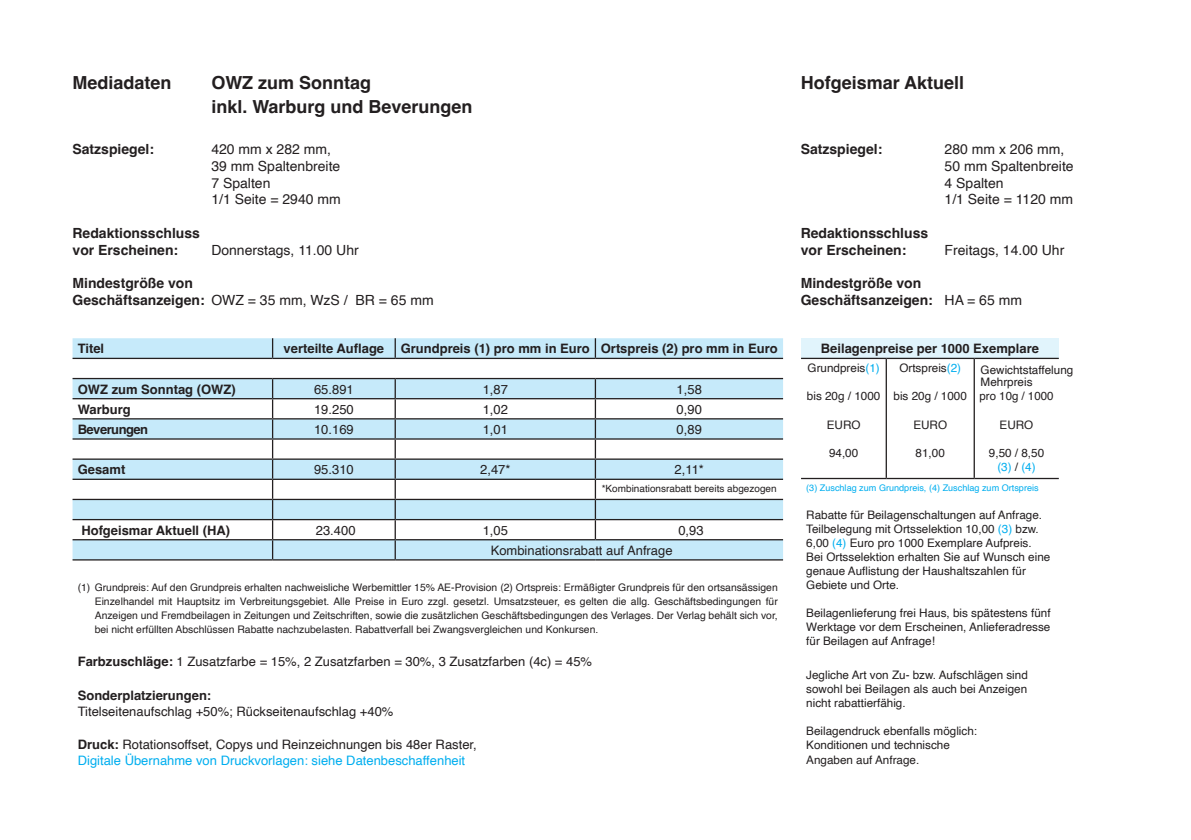
<style>
.page{position:relative;width:1191px;height:840px;background:#fff}
.page>*{position:absolute;margin:0;border:0;box-sizing:border-box;transform-origin:0 0}
.t1{font:700 18px/24px "Helvetica";color:#231f20}
.t2{font:700 14px/16.8px "Helvetica";color:#231f20}
.t3{font:14px/16.8px "Helvetica";color:#231f20}
.t4{font:13px/15.6px "Helvetica";color:#231f20}
.t5{font:700 13px "Helvetica";color:#231f20}
.t6{font:13px/15.6px "Helvetica";color:#00aeef}
.t7{font:700 13px "Helvetica";letter-spacing:-.04em;color:#231f20}
.t8{font:11.6px/14px "Helvetica";color:#231f20}
.t9{font:10.4px/14px "Helvetica";color:#231f20;text-align:justify}
.t10{font:10px "Helvetica";color:#231f20}
.t11{font:9px "Helvetica";color:#00aeef}
.s1{font-weight:400}
.s2{font-weight:700}
.s3{font-weight:700;color:#231f20}
.s4{color:#231f20}
.s5{color:#00aeef}
</style>
<div class="page">
<svg style="left:73px;top:338px;width:710px;height:221px;fill:#c6eafa"></svg>
<svg style="left:272px;top:338px;width:1px;height:19px"></svg>
<svg style="left:394px;top:338px;width:2px;height:19px"></svg>
<svg style="left:595px;top:338px;width:1px;height:19px"></svg>
<hr style="left:73px;top:357px;width:200px;height:2px;background:#231f20">
<hr style="left:273px;top:357px;width:122px;height:2px;background:#231f20">
<hr style="left:395px;top:357px;width:200px;height:2px;background:#231f20">
<hr style="left:595px;top:357px;width:188px;height:2px;background:#231f20">
<hr style="left:73px;top:377px;width:200px;height:2px;background:#231f20">
<hr style="left:273px;top:377px;width:122px;height:2px;background:#231f20">
<hr style="left:395px;top:377px;width:200px;height:2px;background:#231f20">
<hr style="left:595px;top:377px;width:188px;height:2px;background:#231f20">
<hr style="left:73px;top:398px;width:200px;height:1px;background:#231f20">
<hr style="left:273px;top:398px;width:122px;height:1px;background:#231f20">
<hr style="left:395px;top:398px;width:200px;height:1px;background:#231f20">
<hr style="left:595px;top:398px;width:188px;height:1px;background:#231f20">
<hr style="left:73px;top:418px;width:200px;height:1px;background:#231f20">
<hr style="left:273px;top:418px;width:122px;height:1px;background:#231f20">
<hr style="left:395px;top:418px;width:200px;height:1px;background:#231f20">
<hr style="left:595px;top:418px;width:188px;height:1px;background:#231f20">
<hr style="left:73px;top:438px;width:200px;height:1px;background:#231f20">
<hr style="left:273px;top:438px;width:122px;height:1px;background:#231f20">
<hr style="left:395px;top:438px;width:200px;height:1px;background:#231f20">
<hr style="left:595px;top:438px;width:188px;height:1px;background:#231f20">
<hr style="left:73px;top:458px;width:200px;height:1px;background:#231f20">
<hr style="left:273px;top:458px;width:122px;height:1px;background:#231f20">
<hr style="left:395px;top:458px;width:200px;height:1px;background:#231f20">
<hr style="left:595px;top:458px;width:188px;height:1px;background:#231f20">
<hr style="left:73px;top:478px;width:200px;height:1px;background:#231f20">
<hr style="left:273px;top:478px;width:122px;height:1px;background:#231f20">
<hr style="left:395px;top:478px;width:200px;height:1px;background:#231f20">
<hr style="left:595px;top:478px;width:188px;height:1px;background:#231f20">
<hr style="left:73px;top:498px;width:200px;height:2px;background:#231f20">
<hr style="left:273px;top:498px;width:122px;height:2px;background:#231f20">
<hr style="left:395px;top:498px;width:200px;height:2px;background:#231f20">
<hr style="left:595px;top:498px;width:188px;height:2px;background:#231f20">
<hr style="left:73px;top:518px;width:200px;height:2px;background:#231f20">
<hr style="left:273px;top:518px;width:122px;height:2px;background:#231f20">
<hr style="left:395px;top:518px;width:200px;height:2px;background:#231f20">
<hr style="left:595px;top:518px;width:188px;height:2px;background:#231f20">
<svg style="left:595px;top:379px;width:1px;height:159px"></svg>
<hr style="left:73px;top:538px;width:200px;height:2px;background:#231f20">
<hr style="left:273px;top:538px;width:122px;height:2px;background:#231f20">
<svg style="left:272px;top:379px;width:1px;height:180px"></svg>
<hr style="left:395px;top:538px;width:200px;height:2px;background:#231f20">
<svg style="left:394px;top:379px;width:2px;height:180px"></svg>
<hr style="left:595px;top:538px;width:188px;height:2px;background:#231f20">
<hr style="left:73px;top:559px;width:200px;height:1px;background:#231f20">
<hr style="left:273px;top:559px;width:122px;height:1px;background:#231f20">
<hr style="left:395px;top:559px;width:200px;height:1px;background:#231f20">
<hr style="left:595px;top:559px;width:188px;height:1px;background:#231f20">
<div style="left:801px;top:338px;width:257px;height:20px;background:#e1f4fc"></div>
<hr style="left:801px;top:357px;width:85px;height:2px;background:#231f20">
<hr style="left:886px;top:357px;width:88px;height:2px;background:#231f20">
<hr style="left:885px;top:359px;width:2px;height:118px;background:#231f20">
<hr style="left:974px;top:357px;width:84px;height:2px;background:#231f20">
<hr style="left:973px;top:359px;width:2px;height:118px;background:#231f20">
<hr style="left:801px;top:477px;width:85px;height:2px;background:#231f20">
<hr style="left:886px;top:477px;width:88px;height:2px;background:#231f20">
<hr style="left:974px;top:477px;width:84px;height:2px;background:#231f20">
<p class="t1" style="left:73px;top:73px;width:100px">Mediadaten</p>
<p class="t1" style="left:211px;top:73px;width:263px">OWZ zum Sonntag<br>inkl. Warburg und Beverungen</p>
<p class="t2" style="left:73px;top:142px;width:83px">Satzspiegel:</p>
<p class="t3" style="left:211px;top:141px;width:131px">420 mm x 282 mm,<br>39 mm Spaltenbreite<br>7 Spalten<br>1/1 Seite = 2940 mm</p>
<p class="t2" style="left:73px;top:226px;width:129px">Redaktionsschluss vor Erscheinen:</p>
<p class="t3" style="left:211px;top:242px;width:149px">Donnerstags, 11.00 Uhr</p>
<p class="t2" style="left:73px;top:276px;width:362px">Mindestgröße von<br>Geschäftsanzeigen: <span class="s1">OWZ = 35 mm, WzS / BR = 65 mm</span></p>
<p class="t5" style="left:78px;top:340px;width:28px">Titel</p>
<p class="t5" style="left:284px;top:340px;width:102px">verteilte Auflage</p>
<p class="t5" style="left:401px;top:340px;width:378px">Grundpreis (1) pro mm in Euro Ortspreis (2) pro mm in Euro</p>
<p class="t5" style="left:78px;top:381px;width:159px">OWZ zum Sonntag (OWZ)</p>
<p class="t4" style="left:314px;top:381px;width:41px">65.891</p>
<p class="t4" style="left:483px;top:381px;width:27px">1,87</p>
<p class="t4" style="left:676px;top:381px;width:27px">1,58</p>
<p class="t5" style="left:78px;top:401px;width:54px">Warburg</p>
<p class="t4" style="left:314px;top:401px;width:41px">19.250</p>
<p class="t4" style="left:483px;top:401px;width:27px">1,02</p>
<p class="t4" style="left:676px;top:401px;width:27px">0,90</p>
<p class="t7" style="left:78px;top:421px;width:72px">Beverungen</p>
<p class="t4" style="left:314px;top:421px;width:41px">10.169</p>
<p class="t4" style="left:483px;top:421px;width:27px">1,01</p>
<p class="t4" style="left:676px;top:421px;width:27px">0,89</p>
<p class="t5" style="left:78px;top:461px;width:49px">Gesamt</p>
<p class="t4" style="left:314px;top:462px;width:41px">95.310</p>
<p class="t4" style="left:480px;top:462px;width:32px">2,47*</p>
<p class="t4" style="left:674px;top:462px;width:31px">2,11*</p>
<p class="t10" style="left:602px;top:480px;width:176px">*Kombinationsrabatt bereits abgezogen</p>
<p class="t5" style="left:81px;top:521px;width:150px">Hofgeismar Aktuell (HA)</p>
<p class="t4" style="left:316px;top:522px;width:41px">23.400</p>
<p class="t4" style="left:482px;top:522px;width:27px">1,05</p>
<p class="t4" style="left:678px;top:522px;width:27px">0,93</p>
<p class="t4" style="left:491px;top:542px;width:183px">Kombinationsrabatt auf Anfrage</p>
<p class="t9" style="left:95px;top:580px;width:684px;text-indent:-17px">(1) Grundpreis: Auf den Grundpreis erhalten nachweisliche Werbemittler 15% AE-Provision (2) Ortspreis: Ermäßigter Grundpreis für den ortsansässigen Einzelhandel mit Hauptsitz im Verbreitungsgebiet. Alle Preise in Euro zzgl. gesetzl. Umsatzsteuer, es gelten die allg. Geschäftsbedingungen für Anzeigen und Fremdbeilagen in Zeitungen und Zeitschriften, sowie die zusätzlichen Geschäftsbedingungen des Verlages. Der Verlag behält sich vor, bei nicht erfüllten Abschlüssen Rabatte nachzubelasten. Rabattverfall bei Zwangsvergleichen und Konkursen.</p>
<p class="t4" style="left:78px;top:654px;width:516px"><span class="s2">Farbzuschläge:</span> 1 Zusatzfarbe = 15%, 2 Zusatzfarben = 30%, 3 Zusatzfarben (4c) = 45%</p>
<p class="t4" style="left:78px;top:687px;width:317px"><span class="s2">Sonderplatzierungen:<br></span>Titelseitenaufschlag +50%; Rückseitenaufschlag +40%</p>
<p class="t6" style="left:78px;top:736px;width:400px"><span class="s3">Druck:</span> <span class="s4">Rotationsoffset, Copys und Reinzeichnungen bis 48er Raster,<br></span>Digitale Übernahme von Druckvorlagen: siehe Datenbeschaffenheit</p>
<p class="t1" style="left:800px;top:73px;width:165px">Hofgeismar Aktuell</p>
<p class="t2" style="left:800px;top:142px;width:83px">Satzspiegel:</p>
<p class="t3" style="left:944px;top:141px;width:131px">280 mm x 206 mm,<br>50 mm Spaltenbreite<br>4 Spalten<br>1/1 Seite = 1120 mm</p>
<p class="t2" style="left:800px;top:226px;width:129px">Redaktionsschluss vor Erscheinen:</p>
<p class="t3" style="left:944px;top:242px;width:121px">Freitags, 14.00 Uhr</p>
<p class="t2" style="left:800px;top:276px;width:223px">Mindestgröße von<br>Geschäftsanzeigen: <span class="s1">HA = 65 mm</span></p>
<p class="t5" style="left:821px;top:340px;width:219px">Beilagenpreise per 1000 Exemplare</p>
<p class="t8" style="left:807px;top:361px;width:74px">Grundpreis<span class="s5">(1)</span></p>
<p class="t8" style="left:807px;top:389px;width:75px">bis 20g / 1000</p>
<p class="t8" style="left:826px;top:417px;width:35px">EURO</p>
<p class="t8" style="left:829px;top:445px;width:31px">94,00</p>
<p class="t8" style="left:899px;top:361px;width:63px">Ortspreis<span class="s5">(2)</span></p>
<p class="t8" style="left:893px;top:389px;width:75px">bis 20g / 1000</p>
<p class="t8" style="left:913px;top:417px;width:35px">EURO</p>
<p class="t8" style="left:915px;top:445px;width:31px">81,00</p>
<p class="t8" style="left:980px;top:364px;width:94px;line-height:12px">Gewichtstaffelung<br>Mehrpreis</p>
<p class="t8" style="left:979px;top:389px;width:75px">pro 10g / 1000</p>
<p class="t8" style="left:999px;top:417px;width:35px">EURO</p>
<p class="t8" style="left:989px;top:445px;width:57px;text-align:center">9,50 / 8,50 <span class="s5">(3)</span> / <span class="s5">(4)</span></p>
<p class="t11" style="left:806px;top:480px;width:234px">(3) Zuschlag zum Grundpreis, (4) Zuschlag zum Ortspreis</p>
<p class="t8" style="left:806px;top:507px;width:246px">Rabatte für Beilagenschaltungen auf Anfrage.<br>Teilbelegung mit Ortsselektion 10,00 <span class="s5">(3)</span> bzw.<br>6,00 <span class="s5">(4)</span> Euro pro 1000 Exemplare Aufpreis.<br>Bei Ortsselektion erhalten Sie auf Wunsch eine genaue Auflistung der Haushaltszahlen für Gebiete und Orte.</p>
<p class="t8" style="left:806px;top:605px;width:246px;text-align:justify">Beilagenlieferung frei Haus, bis spätestens fünf Werktage vor dem Erscheinen, Anlieferadresse für Beilagen auf Anfrage!</p>
<p class="t8" style="left:806px;top:668px;width:223px;text-align:justify">Jegliche Art von Zu- bzw. Aufschlägen sind sowohl bei Beilagen als auch bei Anzeigen nicht rabattierfähig.</p>
<p class="t8" style="left:806px;top:724px;width:172px">Beilagendruck ebenfalls möglich:<br>Konditionen und technische<br>Angaben auf Anfrage.</p>
</div>
